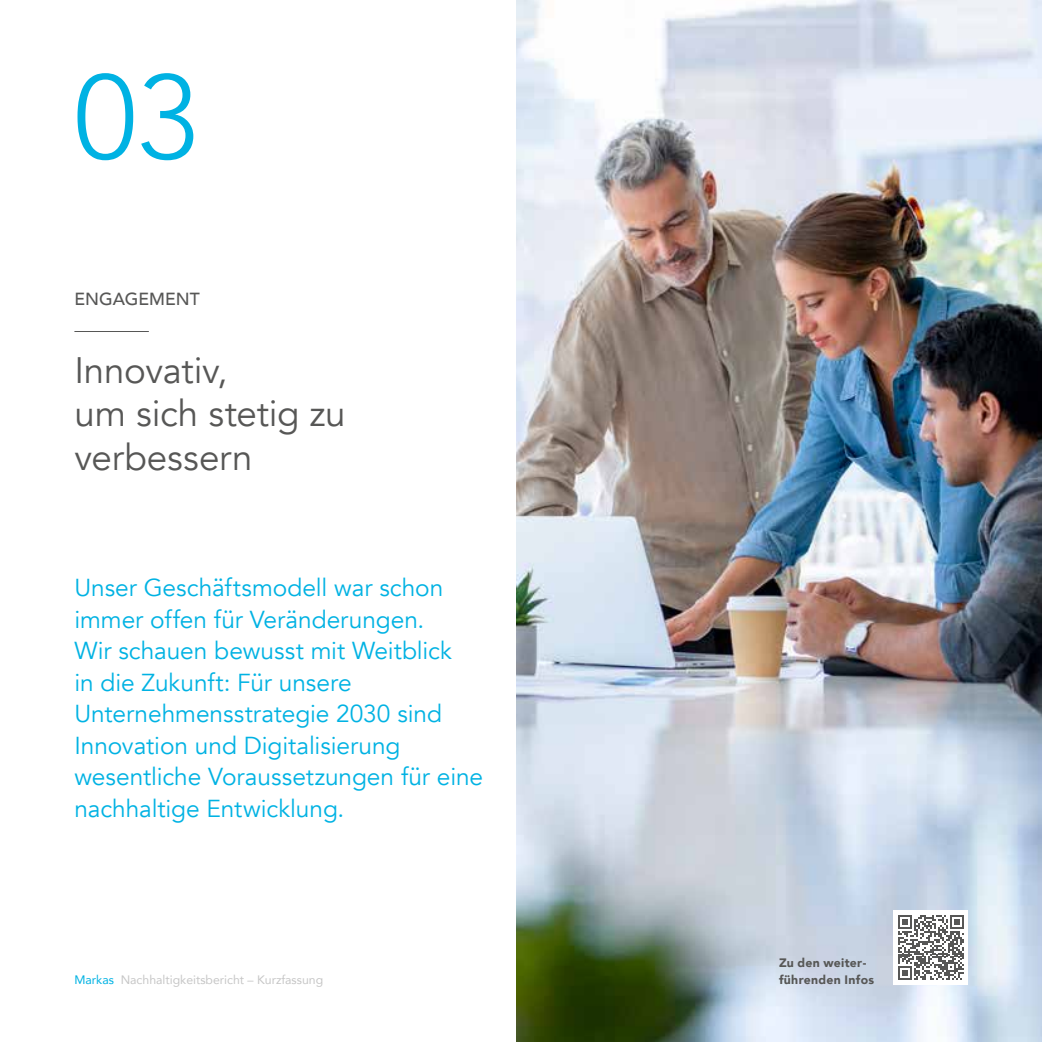
<style>
.page{position:relative;width:1042px;height:1042px;background:#fff}
.page>*{position:absolute;margin:0;border:0;box-sizing:border-box;transform-origin:0 0}
.t1{font:300 119px "Avenir";color:#00b2e3}
.t2{font:36.75px/43.8px "Avenir";letter-spacing:-.005em;color:#575756}
.t3{font:24.5px/31.5px "Avenir";letter-spacing:-.005em;color:#00b2e3}
.t4{font:500 17.5px "Avenir";color:#575756}
.t5{font:12.25px "Avenir";color:#c6c6c6}
.t6{font:900 12.25px/17.5px "Avenir";letter-spacing:.025em;color:#575756}
.s1{color:#00b2e3}
</style>
<div class="page">
<img style="left:516px;top:0;width:526px;height:1042px">
<hr style="left:74px;top:331px;width:75px;height:1px;background:#575756">
<div style="left:893px;top:910px;width:74px;height:74px;background:#fff"></div>
<svg style="left:898px;top:915px;width:66px;height:65px"></svg>
<h1 class="t1" style="left:74px;top:47px;width:125px">03</h1>
<p class="t4" style="left:74px;top:284px;width:127px">ENGAGEMENT</p>
<h2 class="t2" style="left:74px;top:349px;width:273px">Innovativ,<br>um sich stetig zu verbessern</h2>
<p class="t3" style="left:74px;top:572px;width:410px">Unser Geschäftsmodell war schon immer offen für Veränderungen.<br>Wir schauen bewusst mit Weitblick<br>in die Zukunft: Für unsere<br>Unternehmensstrategie 2030 sind<br>Innovation und Digitalisierung wesentliche Voraussetzungen für eine nachhaltige Entwicklung.</p>
<p class="t5" style="left:74px;top:970px;width:250px"><span class="s1">Markas</span> Nachhaltigkeitsbericht – Kurzfassung</p>
<p class="t6" style="left:779px;top:953px;width:97px">Zu den weiter&shy;führenden Infos</p>
</div>
